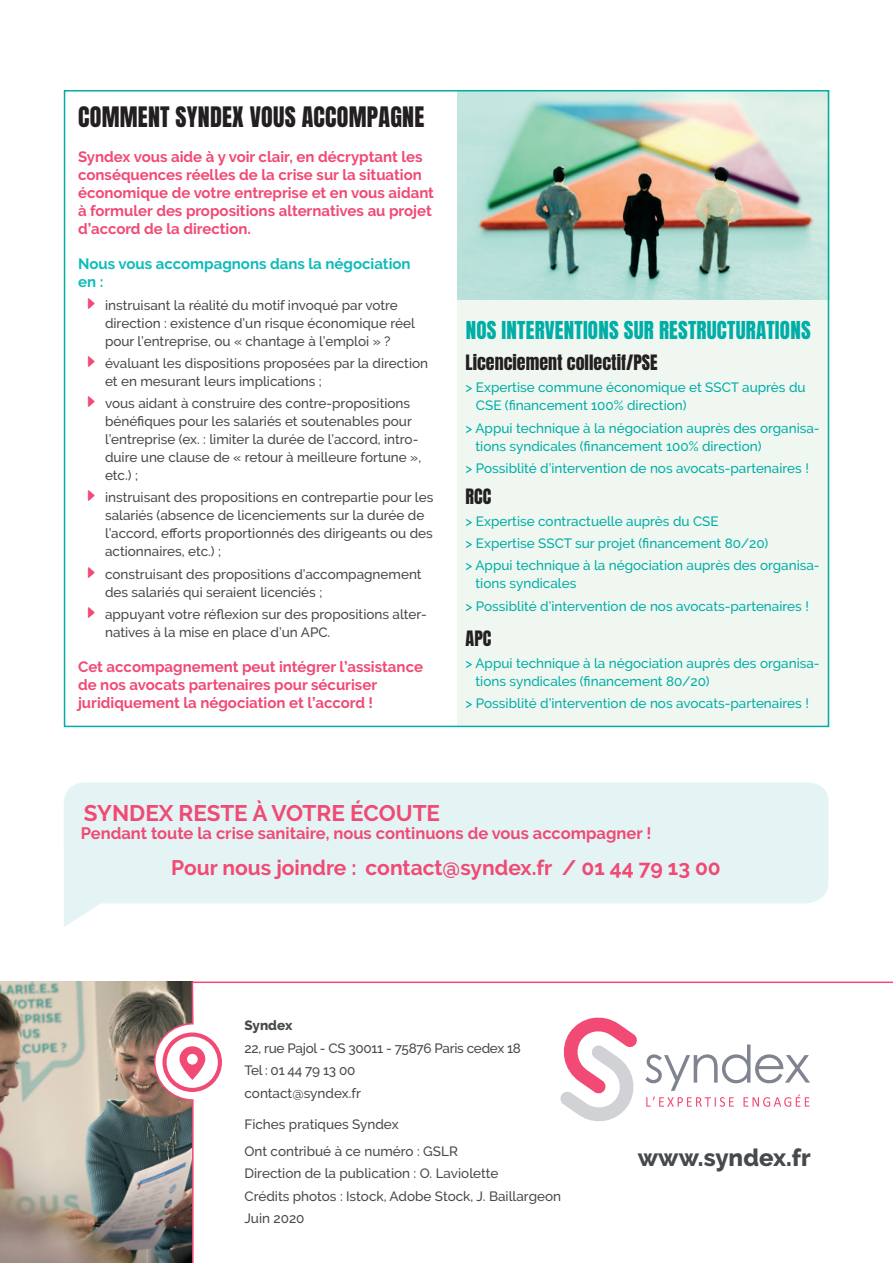
<style>
.page{position:relative;width:893px;height:1263px;background:#fff}
.page>*{position:absolute;margin:0;border:0;box-sizing:border-box;transform-origin:0 0}
.t1{font:24px "Anton";letter-spacing:.01em;color:#231f20}
.t2{font:800 24px "Raleway";color:#464a4c}
.t3{font:700 22.5px "Raleway";color:#f04a75}
.t4{font:700 21px "Raleway";color:#f04a75}
.t5{font:21px "Anton";letter-spacing:.01em;color:#00aea7}
.t6{font:18px "Anton";color:#231f20}
.t7{font:700 16.5px "Raleway";color:#f04a75}
.t8{font:700 15px/18px "Raleway";color:#f04a75}
.t9{font:700 15px/18px "Raleway";color:#0fbbbb}
.t10{font:500 13.5px/18px "Raleway";color:#464a4c}
.t11{font:500 13.5px/18px "Raleway";color:#00aea7}
.t12{font:500 13.5px/22.5px "Raleway";letter-spacing:-.02em;color:#464a4c}
.t13{font:800 13.5px "Raleway";color:#464a4c}
</style>
<div class="page">
<img style="left:0;top:982px;width:153px;height:281px">
<svg style="left:153px;top:981px;width:740px;height:282px"></svg>
<svg style="left:162px;top:1032px;width:60px;height:60px"></svg>
<svg style="left:559px;top:1016px;width:79px;height:105px"></svg>
<svg style="left:645px;top:1044px;width:165px;height:63px"></svg>
<div style="left:457px;top:298px;width:372px;height:429px;background:#f0f7f0"></div>
<img style="left:457px;top:93px;width:369px;height:207px">
<svg style="left:64px;top:782px;width:765px;height:145px;fill:#e4f4f5"></svg>
<h1 class="t1" style="left:78px;top:105px;width:348px">COMMENT SYNDEX VOUS ACCOMPAGNE</h1>
<p class="t8" style="left:78px;top:148px;width:358px">Syndex vous aide à y voir clair, en décryptant les conséquences réelles de la crise sur la situation économique de votre entreprise et en vous aidant à formuler des propositions alternatives au projet d’accord de la direction.</p>
<p class="t9" style="left:78px;top:255px;width:334px">Nous vous accompagnons dans la négociation en :</p>
<p class="t10" style="left:105px;top:296px;width:311px">instruisant la réalité du motif invoqué par votre direction : existence d’un risque économique réel pour l’entreprise, ou « chantage à l’emploi » ?</p>
<p class="t10" style="left:105px;top:354px;width:325px">évaluant les dispositions proposées par la direction et en mesurant leurs implications ;</p>
<p class="t10" style="left:105px;top:394px;width:318px">vous aidant à construire des contre-propositions bénéfiques pour les salariés et soutenables pour l’entreprise (ex. : limiter la durée de l’accord, intro&shy;duire une clause de « retour à meilleure fortune », etc.) ;</p>
<p class="t10" style="left:105px;top:489px;width:330px">instruisant des propositions en contrepartie pour les salariés (absence de licenciements sur la durée de l’accord, efforts proportionnés des dirigeants ou des actionnaires, etc.) ;</p>
<p class="t10" style="left:105px;top:565px;width:318px">construisant des propositions d’accompagnement des salariés qui seraient licenciés ;</p>
<p class="t10" style="left:105px;top:605px;width:323px">appuyant votre réflexion sur des propositions alter&shy;natives à la mise en place d’un APC.</p>
<p class="t8" style="left:78px;top:658px;width:346px">Cet accompagnement peut intégrer l’assistance de nos avocats partenaires pour sécuriser juridiquement la négociation et l’accord !</p>
<h3 class="t5" style="left:466px;top:320px;width:346px">NOS INTERVENTIONS SUR RESTRUCTURATIONS</h3>
<h3 class="t6" style="left:466px;top:353px;width:193px">Licenciement collectif/PSE</h3>
<p class="t11" style="left:476px;top:379px;width:331px;text-indent:-10px">&gt; Expertise commune économique et SSCT auprès du<br>CSE (financement 100% direction)</p>
<p class="t11" style="left:475px;top:419px;width:346px;text-indent:-10px">&gt; Appui technique à la négociation auprès des organisa&shy;tions syndicales (financement 100% direction)</p>
<p class="t11" style="left:466px;top:459px;width:345px">&gt; Possiblité d’intervention de nos avocats-partenaires !</p>
<h3 class="t6" style="left:466px;top:487px;width:27px">RCC</h3>
<p class="t11" style="left:466px;top:510px;width:356px;line-height:22.2px">&gt; Expertise contractuelle auprès du CSE<br>&gt; Expertise SSCT sur projet (financement 80/20)<br>&gt; Appui technique à la négociation auprès des organisa-</p>
<p class="t11" style="left:466px;top:572px;width:345px;line-height:22.2px;text-indent:10px">tions syndicales<br>&gt; Possiblité d’intervention de nos avocats-partenaires !</p>
<h3 class="t6" style="left:466px;top:629px;width:27px">APC</h3>
<p class="t11" style="left:475px;top:654px;width:346px;text-indent:-10px">&gt; Appui technique à la négociation auprès des organisa&shy;tions syndicales (financement 80/20)</p>
<p class="t11" style="left:466px;top:694px;width:345px">&gt; Possiblité d’intervention de nos avocats-partenaires !</p>
<h2 class="t3" style="left:84px;top:800px;width:358px">SYNDEX RESTE À VOTRE ÉCOUTE</h2>
<p class="t7" style="left:81px;top:823px;width:572px">Pendant toute la crise sanitaire, nous continuons de vous accompagner !</p>
<h3 class="t4" style="left:171px;top:855px;width:551px">Pour nous joindre : contact@syndex.fr / 01 44 79 13 00</h3>
<p class="t13" style="left:244px;top:1018px;width:49px">Syndex</p>
<p class="t12" style="left:244px;top:1037px;width:278px">22, rue Pajol - CS 30011 - 75876 Paris cedex 18<br>Tel : 01 44 79 13 00<br>contact@syndex.fr</p>
<p class="t10" style="left:244px;top:1111px;width:215px;line-height:26.7px">Fiches pratiques Syndex<br>Ont contribué à ce numéro : GSLR</p>
<p class="t10" style="left:244px;top:1162px;width:318px;line-height:22.5px">Direction de la publication : O. Laviolette<br>Crédits photos : Istock, Adobe Stock, J. Baillargeon<br>Juin 2020</p>
<h1 class="t2" style="left:638px;top:1144px;width:174px">www.syndex.fr</h1>
</div>
